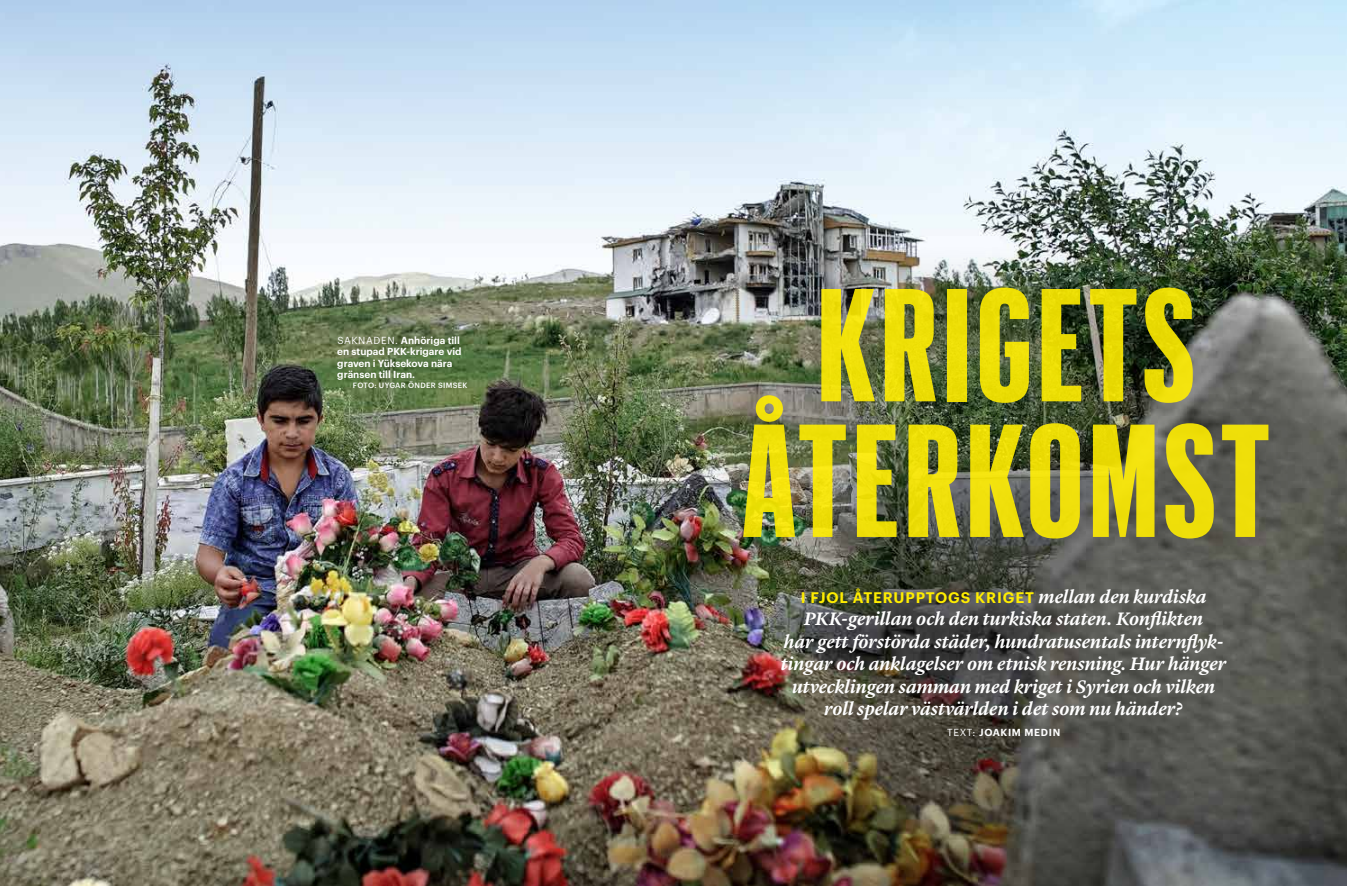
<style>
.page{position:relative;width:1347px;height:886px;background:#fff}
.page>*{position:absolute;margin:0;border:0;box-sizing:border-box;transform-origin:0 0}
.t1{font:700 157px/135.6px "Graphik XX Cond";letter-spacing:.035em;color:#ffed00;text-align:center}
.t2{font:italic 600 18.75px/22.5px "Lyon Text";letter-spacing:-.005em;color:#fff;text-align:center}
.t3{font:600 15px "Graphik";letter-spacing:.055em;color:#ffed00}
.t4{font:600 10px/11.2px "Graphik";color:#fff}
.t5{font:600 10px "Graphik";letter-spacing:.065em;color:#fff}
.t6{font:500 7.5px "Graphik";letter-spacing:.045em;color:#fff}
.s1{font-weight:400}
.s2{font-family:"Lyon Text";font-style:italic;font-size:18.75px;color:#fff}
</style>
<div class="page">
<img style="left:0;top:0;width:1346px;height:886px">
<div style="left:691px;top:234px;width:633px;height:362px;background:#000;opacity:.34"></div>
<p class="t4" style="left:337px;top:334px;width:126px"><span class="s1">SAKNADEN.</span> Anhöriga till en stupad PKK-krigare vid graven i Yüksekova nära gränsen till Iran.</p>
<p class="t6" style="left:353px;top:380px;width:116px">FOTO: UYGAR ÖNDER SIMSEK</p>
<h1 class="t1" style="left:742px;top:275px;width:529px">KRIGETS<br>ÅTERKOMST</h1>
<p class="t3" style="left:800px;top:586px;width:407px">I FJOL ÅTERUPPTOGS KRIGET <span class="s2">mellan den kurdiska</span></p>
<p class="t2" style="left:781px;top:606px;width:447px">PKK-gerillan och den turkiska staten. Konflikten<br>har gett förstörda städer, hundratusentals internflyk&shy;tingar och anklagelser om etnisk rensning. Hur hänger utvecklingen samman med kriget i Syrien och vilken roll spelar västvärlden i det som nu händer?</p>
<p class="t5" style="left:947px;top:725px;width:115px"><span class="s1">TEXT:</span> JOAKIM MEDIN</p>
</div>
